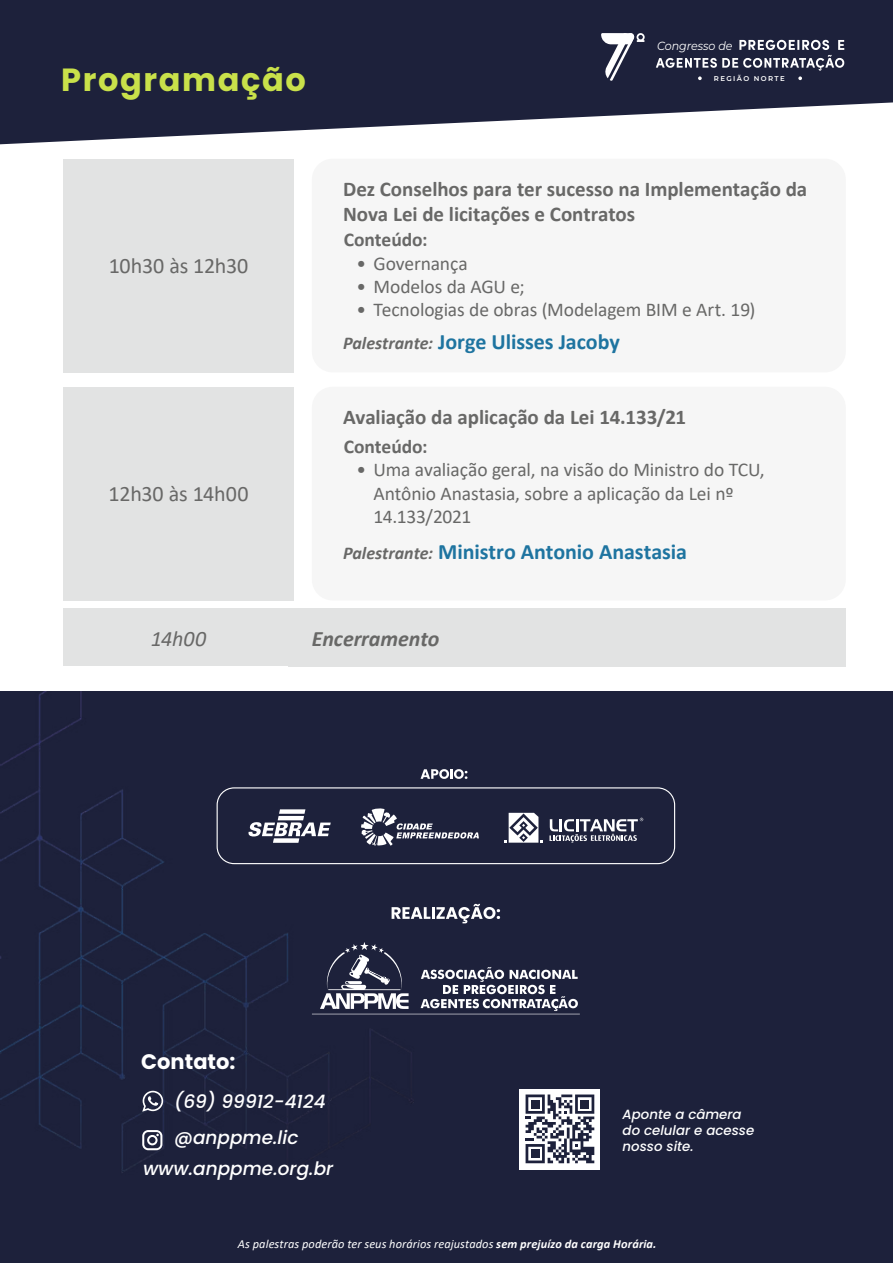
<style>
.page{position:relative;width:893px;height:1263px;background:#fff}
.page>*{position:absolute;margin:0;border:0;box-sizing:border-box;transform-origin:0 0}
.t1{font:700 32.1px "Poppins";letter-spacing:.05em;color:#c9e14a}
.t2{font:700 22.05px "Calibri";color:#1e74a0}
.t3{font:22.05px "Calibri";letter-spacing:-.01em;color:#686867}
.t4{font:italic 700 22.05px "Calibri";letter-spacing:-.005em;color:#686867}
.t5{font:italic 22.05px "Calibri";color:#686867}
.t6{font:700 21px/25.2px "Calibri";letter-spacing:-.005em;color:#686867}
.t7{font:700 21px "Poppins";color:#fff}
.t8{font:19.5px/23.4px "Calibri";letter-spacing:-.005em;color:#686867}
.t9{font:700 19.5px "Calibri";color:#686867}
.t10{font:italic 500 18.45px/35.7px "Poppins";color:#fff}
.t11{font:italic 500 13.35px/16px "Poppins";color:#fff}
.t12{font:italic 12.3px "Calibri";letter-spacing:.005em;color:#fff}
.t13{font:italic 11.85px "Montserrat";color:#fff;scale:.94 1}
.t14{font:100 6.9px "Montserrat";letter-spacing:.2em;color:#fff}
.s1{font-style:italic;font-size:18px;color:#686867}
.s2{font-weight:700}
</style>
<div class="page">
<div style="left:0;top:691px;width:893px;height:572px;background:#1d213b"></div>
<img style="left:0;top:691px;width:467px;height:482px">
<svg style="left:142px;top:1091px;width:21px;height:21px"></svg>
<svg style="left:142px;top:1130px;width:20px;height:20px"></svg>
<div style="left:520px;top:1090px;width:80px;height:80px;background:#fff"></div>
<svg style="left:526px;top:1094px;width:68px;height:69px"></svg>
<div style="left:531px;top:1100px;width:8px;height:8px;background:#1d213b"></div>
<div style="left:581px;top:1100px;width:8px;height:8px;background:#1d213b"></div>
<div style="left:531px;top:1149px;width:8px;height:9px;background:#1d213b"></div>
<svg style="left:312px;top:942px;width:268px;height:73px"></svg>
<svg style="left:392px;top:904px;width:108px;height:19px"></svg>
<svg style="left:421px;top:769px;width:46px;height:10px"></svg>
<svg style="left:217px;top:787px;width:458px;height:77px"></svg>
<svg style="left:0;top:0;width:893px;height:144px;fill:#1d213b"></svg>
<svg style="left:601px;top:33px;width:44px;height:48px"></svg>
<svg style="left:656px;top:40px;width:188px;height:40px;background:#44475c"></svg>
<div style="left:63px;top:159px;width:231px;height:213px;background:#e2e3e3"></div>
<div style="left:312px;top:159px;width:534px;height:213px;background:#f6f6f6;border-radius:21px"></div>
<div style="left:63px;top:387px;width:231px;height:213px;background:#e2e3e3"></div>
<div style="left:312px;top:387px;width:534px;height:213px;background:#f6f6f6;border-radius:21px"></div>
<div style="left:63px;top:609px;width:783px;height:57px;background:#e2e3e3"></div>
<h1 class="t1" style="left:61px;top:61px;width:246px">Programação</h1>
<p class="t3" style="left:109px;top:250px;width:141px">10h30 às 12h30</p>
<p class="t3" style="left:109px;top:478px;width:142px">12h30 às 14h00</p>
<p class="t13" style="left:657px;top:38px;width:82px">Congresso de</p>
<p class="t14" style="left:714px;top:73px;width:72px">REGIÃO NORTE</p>
<p class="t6" style="left:343px;top:176px;width:466px">Dez Conselhos para ter sucesso na Implementação da<br>Nova Lei de licitações e Contratos</p>
<p class="t9" style="left:344px;top:226px;width:85px">Conteúdo:</p>
<p class="t8" style="left:357px;top:251px;width:113px">• Governança</p>
<p class="t8" style="left:357px;top:274px;width:170px">• Modelos da AGU e;</p>
<p class="t8" style="left:357px;top:298px;width:400px">• Tecnologias de obras (Modelagem BIM e Art. 19)</p>
<p class="t2" style="left:343px;top:326px;width:278px"><span class="s1">Palestrante:</span> Jorge Ulisses Jacoby</p>
<p class="t6" style="left:343px;top:404px;width:345px">Avaliação da aplicação da Lei 14.133/21</p>
<p class="t9" style="left:344px;top:433px;width:85px">Conteúdo:</p>
<p class="t8" style="left:374px;top:458px;width:393px;text-indent:-17px">• Uma avaliação geral, na visão do Ministro do TCU,<br>Antônio Anastasia, sobre a aplicação da Lei nº<br>14.133/2021</p>
<p class="t2" style="left:343px;top:536px;width:346px"><span class="s1">Palestrante:</span> Ministro Antonio Anastasia</p>
<p class="t5" style="left:151px;top:623px;width:57px">14h00</p>
<p class="t4" style="left:312px;top:623px;width:129px">Encerramento</p>
<p class="t7" style="left:141px;top:1049px;width:96px">Contato:</p>
<p class="t10" style="left:174px;top:1084px;width:153px">(69) 99912-4124 @anppme.lic</p>
<p class="t10" style="left:143px;top:1150px;width:192px">www.anppme.org.br</p>
<p class="t11" style="left:623px;top:1106px;width:133px">Aponte a câmera do celular e acesse nosso site.</p>
<p class="t12" style="left:238px;top:1235px;width:420px">As palestras poderão ter seus horários reajustados <span class="s2">sem prejuízo da carga Horária.</span></p>
</div>
